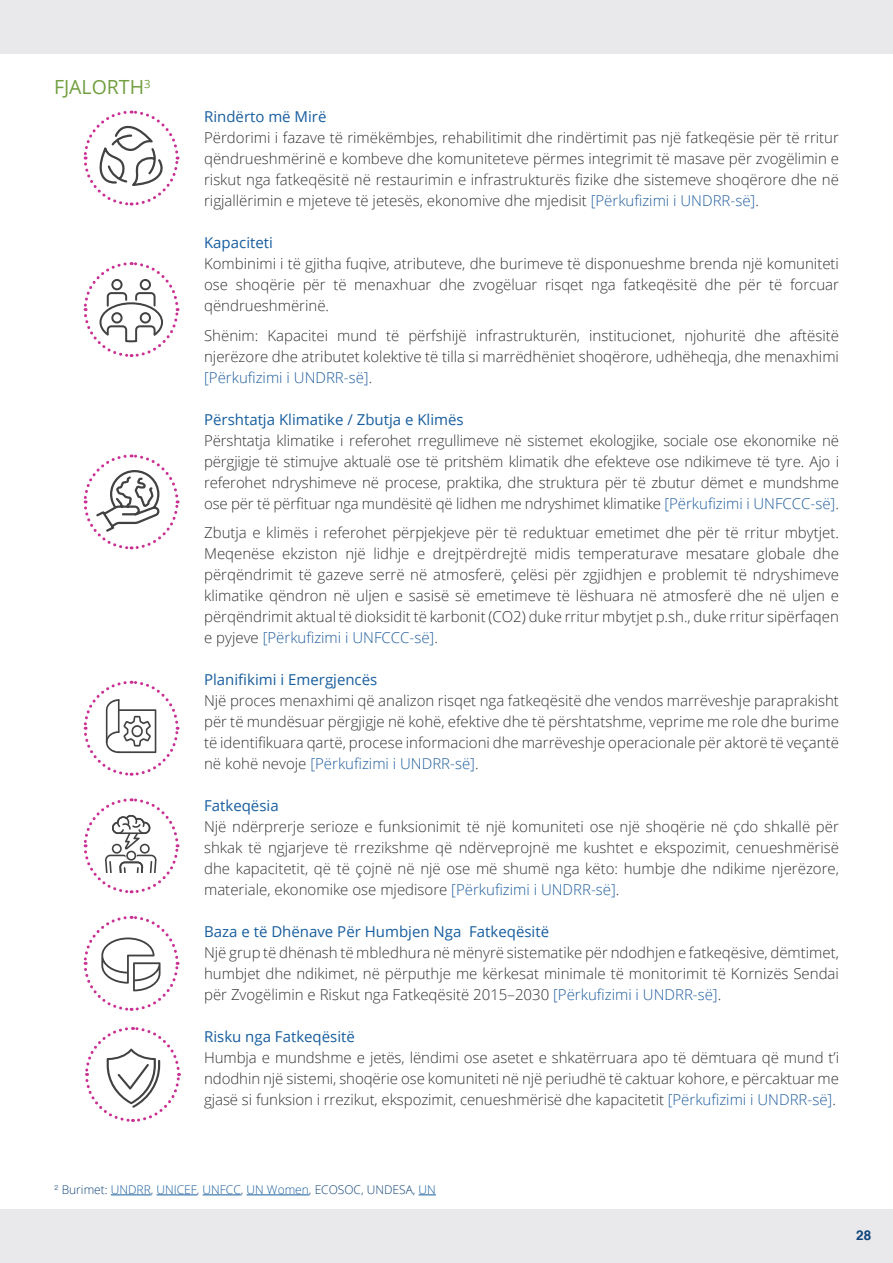
<style>
.page{position:relative;width:893px;height:1263px;background:#fff}
.page>*{position:absolute;margin:0;border:0;box-sizing:border-box;transform-origin:0 0}
.t1{font:19.5px "Open Sans";color:#729f40}
.t2{font:300 15px/21px "Open Sans";color:#323332;text-align:justify}
.t3{font:15px "Open Sans";color:#175d9e}
.t4{font:700 13.5px "Helvetica";color:#0f457a}
.t5{font:300 12px "Open Sans";color:#10447a}
.s1{color:#215e9e}
.s2{color:#175d9e}
</style>
<div class="page">
<div style="left:0;top:1209px;width:893px;height:54px;background:#e9e9eb"></div>
<div style="left:0;top:0;width:893px;height:54px;background:#e9e9eb"></div>
<svg style="left:83px;top:110px;width:97px;height:96px"></svg>
<svg style="left:83px;top:262px;width:97px;height:96px"></svg>
<svg style="left:83px;top:454px;width:97px;height:96px"></svg>
<svg style="left:83px;top:680px;width:97px;height:96px"></svg>
<svg style="left:83px;top:798px;width:97px;height:96px"></svg>
<svg style="left:83px;top:915px;width:97px;height:96px"></svg>
<hr style="left:111px;top:1194px;width:40px;height:1px;background:#175d9e">
<hr style="left:157px;top:1194px;width:40px;height:1px;background:#175d9e">
<hr style="left:203px;top:1194px;width:38px;height:1px;background:#175d9e">
<hr style="left:247px;top:1194px;width:62px;height:1px;background:#175d9e">
<svg style="left:419px;top:1194px;width:17px;height:1px"></svg>
<svg style="left:85px;top:1027px;width:96px;height:95px"></svg>
<p class="t1" style="left:54px;top:74px;width:98px">FJALORTH<sup>3</sup></p>
<p class="t3" style="left:204px;top:106px;width:124px">Rindërto më Mirë</p>
<p class="t2" style="left:204px;top:127px;width:636px">Përdorimi i fazave të rimëkëmbjes, rehabilitimit dhe rindërtimit pas një fatkeqësie për të rritur qëndrueshmërinë e kombeve dhe komuniteteve përmes integrimit të masave për zvogëlimin e riskut nga fatkeqësitë në restaurimin e infrastrukturës fizike dhe sistemeve shoqërore dhe në rigjallërimin e mjeteve të jetesës, ekonomive dhe mjedisit <span class="s1">[Përkufizimi i UNDRR-së]</span>.</p>
<p class="t3" style="left:204px;top:232px;width:70px">Kapaciteti</p>
<p class="t2" style="left:204px;top:253px;width:636px">Kombinimi i të gjitha fuqive, atributeve, dhe burimeve të disponueshme brenda një komuniteti ose shoqërie për të menaxhuar dhe zvogëluar risqet nga fatkeqësitë dhe për të forcuar qëndrueshmërinë.</p>
<p class="t2" style="left:204px;top:324px;width:636px">Shënim: Kapacitei mund të përfshijë infrastrukturën, institucionet, njohuritë dhe aftësitë njerëzore dhe atributet kolektive të tilla si marrëdhëniet shoqërore, udhëheqja, dhe menaxhimi <span class="s1">[Përkufizimi i UNDRR-së]</span>.</p>
<p class="t3" style="left:204px;top:409px;width:261px">Përshtatja Klimatike / Zbutja e Klimës</p>
<p class="t2" style="left:204px;top:429px;width:636px">Përshtatja klimatike i referohet rregullimeve në sistemet ekologjike, sociale ose ekonomike në përgjigje të stimujve aktualë ose të pritshëm klimatik dhe efekteve ose ndikimeve të tyre. Ajo i referohet ndryshimeve në procese, praktika, dhe struktura për të zbutur dëmet e mundshme ose për të përfituar nga mundësitë që lidhen me ndryshimet klimatike <span class="s1">[Përkufizimi i UNFCCC-së]</span>.</p>
<p class="t2" style="left:204px;top:522px;width:636px">Zbutja e klimës i referohet përpjekjeve për të reduktuar emetimet dhe për të rritur mbytjet.<br>Meqenëse ekziston një lidhje e drejtpërdrejtë midis temperaturave mesatare globale dhe përqëndrimit të gazeve serrë në atmosferë, çelësi për zgjidhjen e problemit të ndryshimeve klimatike qëndron në uljen e sasisë së emetimeve të lëshuara në atmosferë dhe në uljen e përqëndrimit aktual të dioksidit të karbonit (CO2) duke rritur mbytjet p.sh., duke rritur sipërfaqen e pyjeve <span class="s1">[Përkufizimi i UNFCCC-së]</span>.</p>
<p class="t3" style="left:204px;top:669px;width:175px">Planifikimi i Emergjencës</p>
<p class="t2" style="left:204px;top:690px;width:636px">Një proces menaxhimi që analizon risqet nga fatkeqësitë dhe vendos marrëveshje paraprakisht për të mundësuar përgjigje në kohë, efektive dhe të përshtatshme, veprime me role dhe burime të identifikuara qartë, procese informacioni dhe marrëveshje operacionale për aktorë të veçantë në kohë nevoje <span class="s1">[Përkufizimi i UNDRR-së]</span>.</p>
<p class="t3" style="left:204px;top:795px;width:76px">Fatkeqësia</p>
<p class="t2" style="left:204px;top:816px;width:636px">Një ndërprerje serioze e funksionimit të një komuniteti ose një shoqërie në çdo shkallë për shkak të ngjarjeve të rrezikshme që ndërveprojnë me kushtet e ekspozimit, cenueshmërisë dhe kapacitetit, që të çojnë në një ose më shumë nga këto: humbje dhe ndikime njerëzore, materiale, ekonomike ose mjedisore <span class="s1">[Përkufizimi i UNDRR-së]</span>.</p>
<p class="t3" style="left:204px;top:921px;width:347px">Baza e të Dhënave Për Humbjen Nga Fatkeqësitë</p>
<p class="t2" style="left:204px;top:942px;width:636px">Një grup të dhënash të mbledhura në mënyrë sistematike për ndodhjen e fatkeqësive, dëmtimet, humbjet dhe ndikimet, në përputhje me kërkesat minimale të monitorimit të Kornizës Sendai për Zvogëlimin e Riskut nga Fatkeqësitë 2015–2030 <span class="s1">[Përkufizimi i UNDRR-së]</span>.</p>
<p class="t3" style="left:204px;top:1026px;width:152px">Risku nga Fatkeqësitë</p>
<p class="t2" style="left:204px;top:1047px;width:636px">Humbja e mundshme e jetës, lëndimi ose asetet e shkatërruara apo të dëmtuara që mund t’i ndodhin një sistemi, shoqërie ose komuniteti në një periudhë të caktuar kohore, e përcaktuar me gjasë si funksion i rrezikut, ekspozimit, cenueshmërisë dhe kapacitetit <span class="s1">[Përkufizimi i UNDRR-së]</span>.</p>
<p class="t5" style="left:54px;top:1181px;width:383px"><sup>2</sup> Burimet: <span class="s2">UNDRR</span>, <span class="s2">UNICEF</span>, <span class="s2">UNFCC</span>, <span class="s2">UN Women</span>, ECOSOC, UNDESA, <span class="s2">UN</span></p>
<p class="t4" style="left:856px;top:1224px;width:17px">28</p>
</div>
